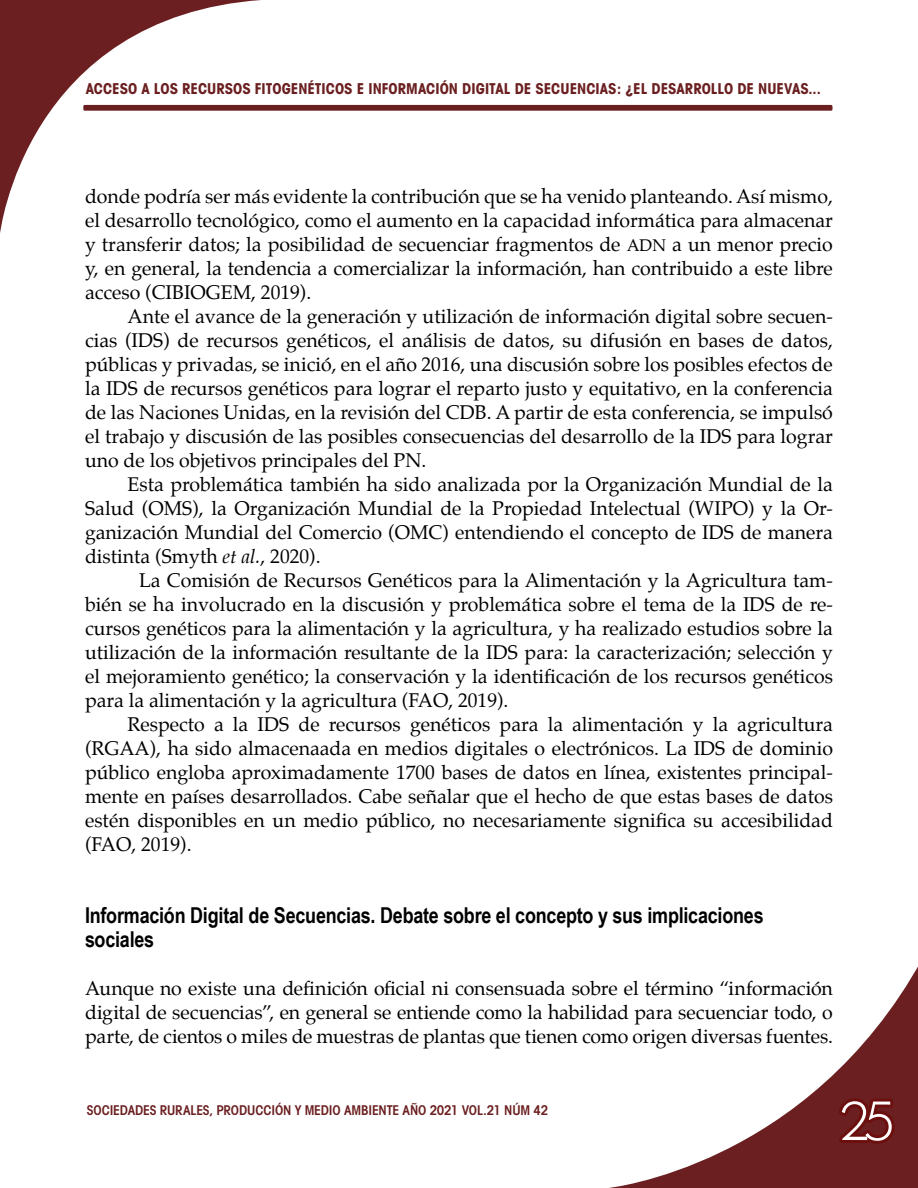
<style>
.page{position:relative;width:918px;height:1188px;background:#fff}
.page>*{position:absolute;margin:0;border:0;box-sizing:border-box;transform-origin:0 0}
.t1{font:60px "Martin Got URWT Ligh";color:#fff}
.t2{font:700 21.9px/24px "Arial Narrow";letter-spacing:-.01em;color:#000}
.t3{font:19.5px/24px "Palatino";color:#000;text-align:justify}
.t4{font:700 condensed 15px "Avant Garde";color:#6b1f20}
.t5{font:13.5px "Avant Garde Cond Demi SC850";letter-spacing:-.015em;color:#6b1f20}
.s1{font-family:"Palatino Roman SC850";font-size:16.65px}
.s2{font-style:italic}
</style>
<div class="page">
<div style="left:83px;top:105px;width:749px;height:6px;background:#6b1f20;border-radius:2px"></div>
<svg style="left:0;top:0;width:262px;height:233px"></svg>
<svg style="left:609px;top:966px;width:309px;height:222px"></svg>
<svg style="left:834px;top:1094px;width:65px;height:53px;background:#6b1718"></svg>
<p class="t4" style="left:86px;top:79px;width:197px">ACCESO A LOS RECURSOS FITOGEN</p>
<p class="t4" style="left:308px;top:79px;width:120px">ÉTICOS E IN FORMACIÓN</p>
<p class="t4" style="left:462px;top:79px;width:116px">DIGITAL DE SECUENCIA</p>
<p class="t4" style="left:608px;top:79px;width:103px">S: ¿EL DESARROLLO</p>
<p class="t4" style="left:737px;top:79px;width:85px">DE NUEVAS...</p>
<p class="t3" style="left:85px;top:184px;width:749px">donde podría ser más evidente la contribución que se ha venido planteando. Así mismo, el desarrollo tecnológico, como el aumento en la capacidad informática para almacenar y transferir datos; la posibilidad de secuenciar fragmentos de <span class="s1">adn</span> a un menor precio y, en general, la tendencia a comercializar la información, han contribuido a este libre acceso (CIBIOGEM, 2019).</p>
<p class="t3" style="left:85px;top:304px;width:749px;text-indent:43px">Ante el avance de la generación y utilización de información digital sobre secuen&shy;cias (IDS) de recursos genéticos, el análisis de datos, su difusión en bases de datos, públicas y privadas, se inició, en el año 2016, una discusión sobre los posibles efectos de la IDS de recursos genéticos para lograr el reparto justo y equitativo, en la conferencia de las Naciones Unidas, en la revisión del CDB. A partir de esta conferencia, se impulsó el trabajo y discusión de las posibles consecuencias del desarrollo de la IDS para lograr uno de los objetivos principales del PN.</p>
<p class="t3" style="left:85px;top:472px;width:749px;text-indent:43px">Esta problemática también ha sido analizada por la Organización Mundial de la Salud (OMS), la Organización Mundial de la Propiedad Intelectual (WIPO) y la Or&shy;ganización Mundial del Comercio (OMC) entendiendo el concepto de IDS de manera distinta (Smyth <span class="s2">et al.</span>, 2020).</p>
<p class="t3" style="left:85px;top:568px;width:749px;text-indent:54px">La Comisión de Recursos Genéticos para la Alimentación y la Agricultura tam&shy;bién se ha involucrado en la discusión y problemática sobre el tema de la IDS de re&shy;cursos genéticos para la alimentación y la agricultura, y ha realizado estudios sobre la utilización de la información resultante de la IDS para: la caracterización; selección y el mejoramiento genético; la conservación y la identificación de los recursos genéticos para la alimentación y la agricultura (FAO, 2019).</p>
<p class="t3" style="left:85px;top:712px;width:749px;text-indent:43px">Respecto a la IDS de recursos genéticos para la alimentación y la agricultura (RGAA), ha sido almacenaada en medios digitales o electrónicos. La IDS de dominio público engloba aproximadamente 1700 bases de datos en línea, existentes principal&shy;mente en países desarrollados. Cabe señalar que el hecho de que estas bases de datos estén disponibles en un medio público, no necesariamente significa su accesibilidad (FAO, 2019).</p>
<p class="t2" style="left:85px;top:902px;width:680px">Información Digital de Secuencias. Debate sobre el concepto y sus implicaciones sociales</p>
<p class="t3" style="left:85px;top:976px;width:749px">Aunque no existe una definición oficial ni consensuada sobre el término “información digital de secuencias”, en general se entiende como la habilidad para secuenciar todo, o parte, de cientos o miles de muestras de plantas que tienen como origen diversas fuentes.</p>
<p class="t5" style="left:87px;top:1101px;width:463px">SOCIEDADES RURALES, PRODUCCIÓN Y MEDIO AMBIENTE AÑO 2021 VOL.21 NÚM 42</p>
<h1 class="t1" style="left:840px;top:1085px;width:56px">25</h1>
</div>
